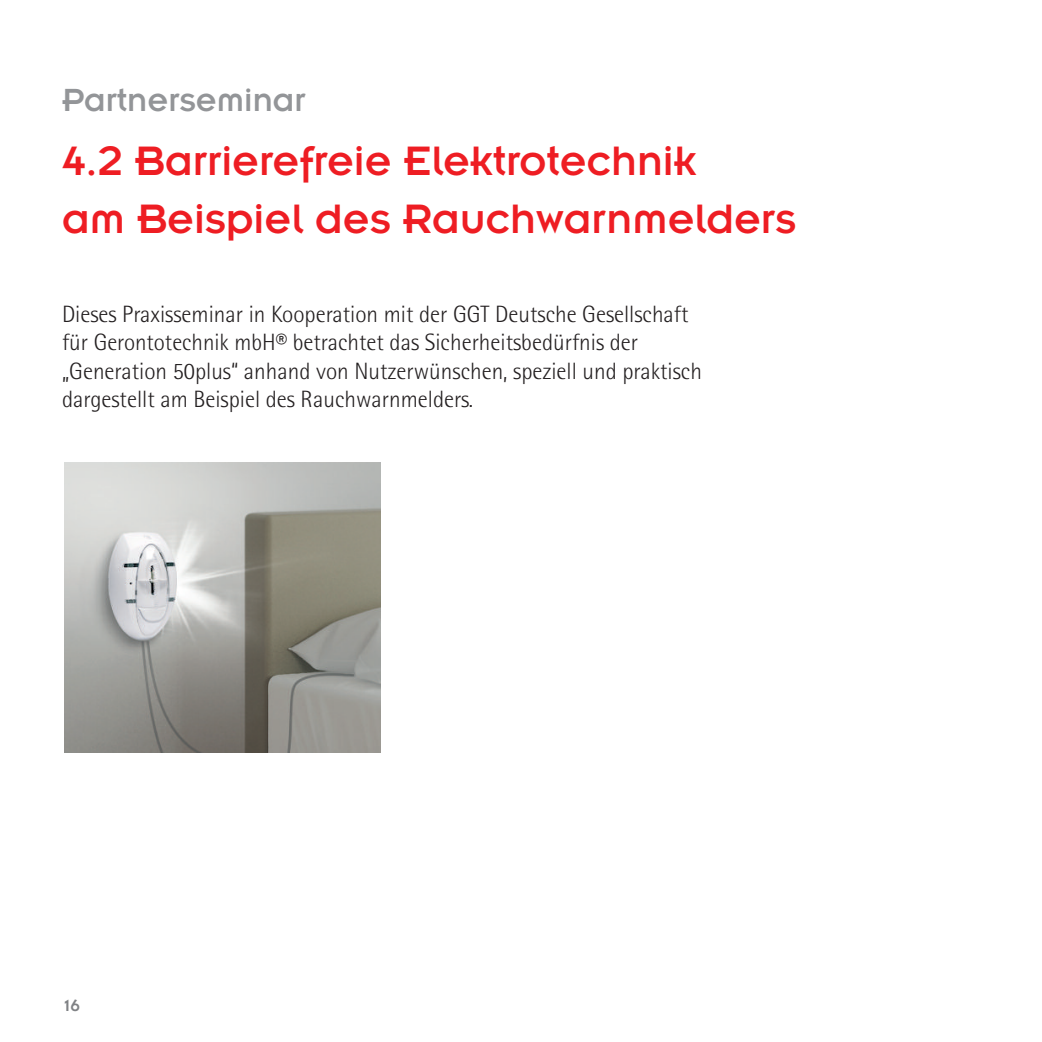
<style>
.page{position:relative;width:1042px;height:1042px;background:#fff}
.page>*{position:absolute;margin:0;border:0;box-sizing:border-box;transform-origin:0 0}
.t1{font:45.32px/57.8px "Insignia LT Std";color:#ee1d23}
.t2{font:35.18px "Insignia LT Std";color:#939598}
.t3{font:300 23.62px/28.3px "Rotis Semi Sans";color:#231f20}
.t4{font:17.85px "Insignia LT Std";color:#808285}
</style>
<div class="page">
<img style="left:64px;top:462px;width:316px;height:291px">
<h2 class="t2" style="left:62px;top:89px;width:245px">Partnerseminar</h2>
<h1 class="t1" style="left:62px;top:136px;width:735px">4.2 Barrierefreie Elektrotechnik<br>am Beispiel des Rauchwarnmelders</h1>
<p class="t3" style="left:62px;top:302px;width:641px">Dieses Praxisseminar in Kooperation mit der GGT Deutsche Gesellschaft für Gerontotechnik mbH® betrachtet das Sicherheitsbedürfnis der „Generation 50plus“ anhand von Nutzerwünschen, speziell und praktisch dargestellt am Beispiel des Rauchwarnmelders.</p>
<p class="t4" style="left:65px;top:1000px;width:17px">16</p>
</div>
